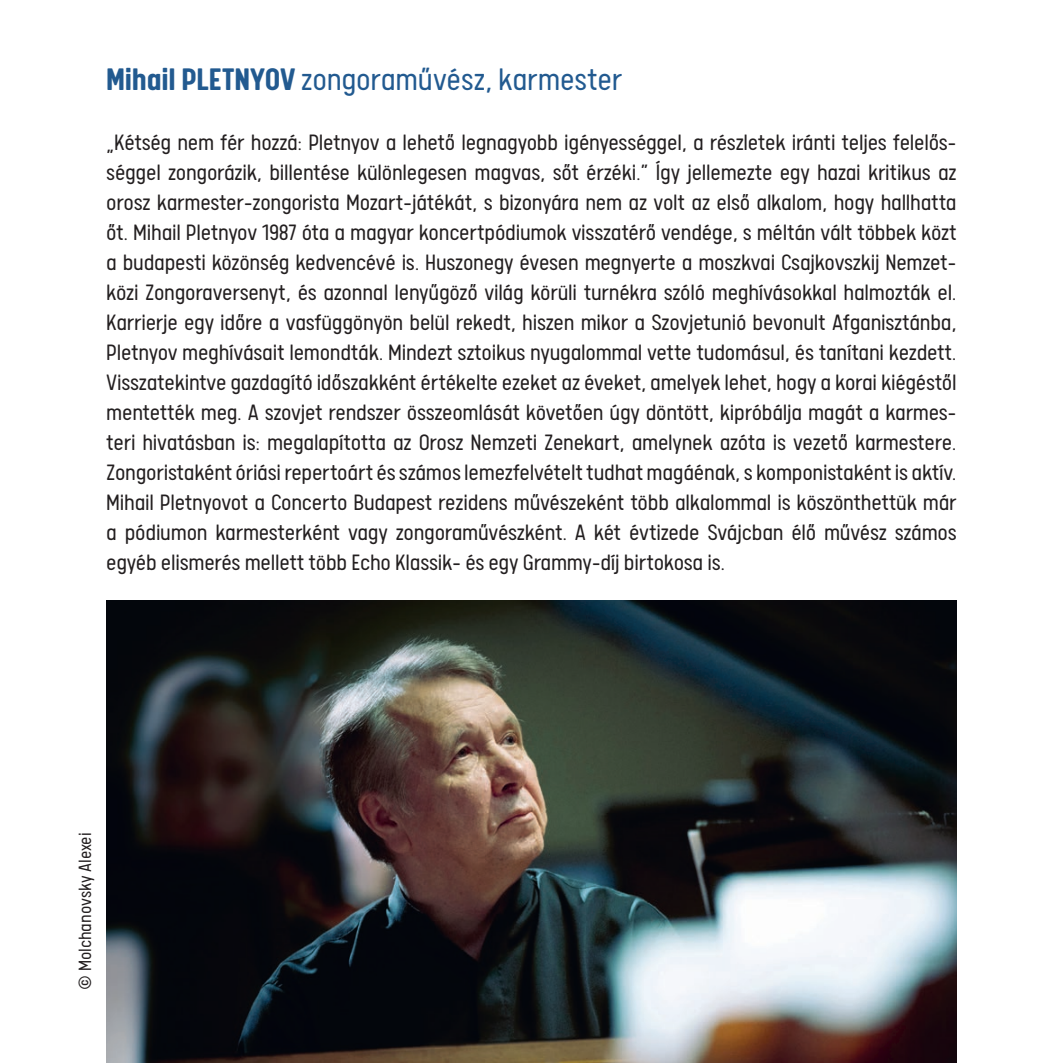
<style>
.page{position:relative;width:1063px;height:1063px;background:#fff}
.page>*{position:absolute;margin:0;border:0;box-sizing:border-box;transform-origin:0 0}
.t1{font:300 35px "Calps Concerto";letter-spacing:-.01em;color:#225a90}
.t2{font:300 25px/30px "Calps Concerto";letter-spacing:-.01em;color:#231f20;text-align:justify}
.t3{font:300 20px "Calps Concerto";color:#231f20}
.s1{font-family:"Calps";font-weight:700}
</style>
<div class="page">
<img style="left:106px;top:600px;width:851px;height:463px">
<h1 class="t1" style="left:106px;top:59px;width:517px"><span class="s1">Mihail PLETNYOV</span> zongoraművész, karmester</h1>
<p class="t2" style="left:106px;top:126px;width:852px">„Kétség nem fér hozzá: Pletnyov a lehető legnagyobb igényességgel, a részletek iránti teljes felelős&shy;séggel zongorázik, billentése különlegesen magvas, sőt érzéki.” Így jellemezte egy hazai kritikus az orosz karmester-zongorista Mozart-játékát, s bizonyára nem az volt az első alkalom, hogy hallhatta őt. Mihail Pletnyov 1987 óta a magyar koncertpódiumok visszatérő vendége, s méltán vált többek közt a budapesti közönség kedvencévé is. Huszonegy évesen megnyerte a moszkvai Csajkovszkij Nemzet&shy;közi Zongoraversenyt, és azonnal lenyűgöző világ körüli turnékra szóló meghívásokkal halmozták el.<br>Karrierje egy időre a vasfüggönyön belül rekedt, hiszen mikor a Szovjetunió bevonult Afganisztánba, Pletnyov meghívásait lemondták. Mindezt sztoikus nyugalommal vette tudomásul, és tanítani kezdett.<br>Visszatekintve gazdagító időszakként értékelte ezeket az éveket, amelyek lehet, hogy a korai kiégéstől mentették meg. A szovjet rendszer összeomlását követően úgy döntött, kipróbálja magát a karmes&shy;teri hivatásban is: megalapította az Orosz Nemzeti Zenekart, amelynek azóta is vezető karmestere.<br>Zongoristaként óriási repertoárt és számos lemezfelvételt tudhat magáénak, s komponistaként is aktív.<br>Mihail Pletnyovot a Concerto Budapest rezidens művészeként több alkalommal is köszönthettük már a pódiumon karmesterként vagy zongoraművészként. A két évtizede Svájcban élő művész számos egyéb elismerés mellett több Echo Klassik- és egy Grammy-díj birtokosa is.</p>
<p class="t3" style="left:74px;top:990px;width:159px;rotate:-90deg">© Molchanovsky Alexei</p>
</div>
